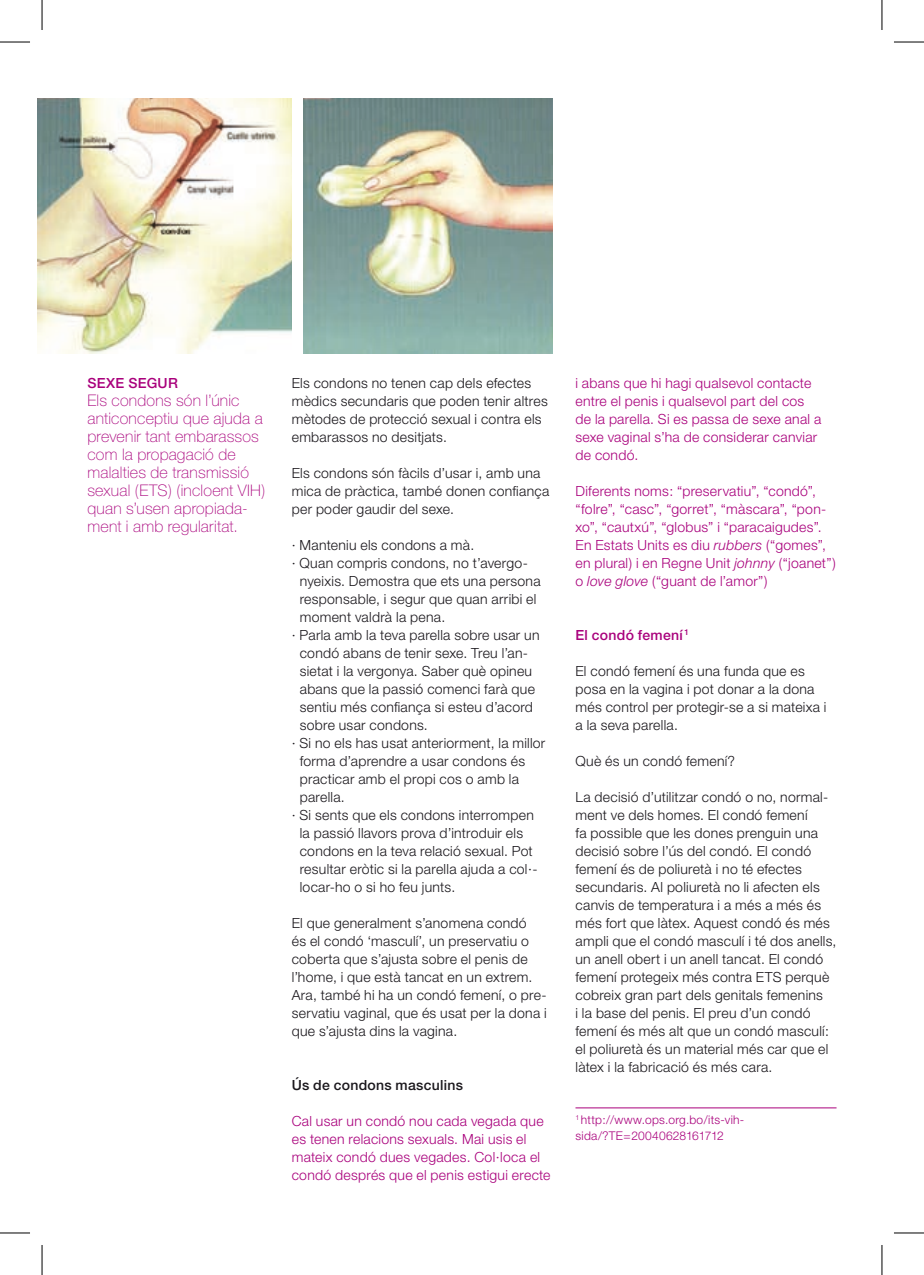
<style>
.page{position:relative;width:924px;height:1275px;background:#fff}
.page>*{position:absolute;margin:0;border:0;box-sizing:border-box;transform-origin:0 0}
.t1{font:100 16px/18px "Helvetica Neue";letter-spacing:.01em;color:#a9007c}
.t2{font:300 14px/18px "Helvetica Neue";letter-spacing:.02em;color:#1a171c}
.t3{font:300 14px/18px "Helvetica Neue";letter-spacing:.02em;color:#a9007c}
.t4{font:500 14px "Helvetica Neue";letter-spacing:.02em;color:#a9007c}
.t5{font:500 14px "Helvetica Neue";letter-spacing:.02em;color:#1a171c}
.t6{font:300 12px/16px "Helvetica Neue";letter-spacing:.02em;color:#a9007c}
.s1{font-style:italic}
</style>
<div class="page">
<hr style="left:575px;top:1107px;width:261px;height:1px;background:#a9007c">
<img style="left:38px;top:99px;width:253px;height:255px">
<img style="left:303px;top:99px;width:249px;height:255px">
<hr style="left:0;top:42px;width:30px;height:1px;background:#000">
<hr style="left:893px;top:42px;width:30px;height:1px;background:#000">
<hr style="left:0;top:1232px;width:30px;height:1px;background:#000">
<hr style="left:893px;top:1232px;width:30px;height:1px;background:#000">
<hr style="left:42px;top:0;width:1px;height:30px;background:#000">
<hr style="left:42px;top:1245px;width:1px;height:30px;background:#000">
<hr style="left:881px;top:0;width:1px;height:30px;background:#000">
<hr style="left:881px;top:1245px;width:1px;height:30px;background:#000">
<p class="t4" style="left:87px;top:374px;width:92px">SEXE SEGUR</p>
<p class="t1" style="left:87px;top:391px;width:179px">Els condons són l’únic anticonceptiu que ajuda a prevenir tant embarassos com la propagació de malalties de transmissió sexual (ETS) (incloent VIH) quan s’usen apropiada&shy;ment i amb regularitat.</p>
<p class="t2" style="left:291px;top:373px;width:257px">Els condons no tenen cap dels efectes mèdics secundaris que poden tenir altres mètodes de protecció sexual i contra els embarassos no desitjats.</p>
<p class="t2" style="left:291px;top:463px;width:259px">Els condons són fàcils d’usar i, amb una mica de pràctica, també donen confiança per poder gaudir del sexe.</p>
<p class="t2" style="left:291px;top:535px;width:184px">· Manteniu els condons a mà.</p>
<p class="t2" style="left:291px;top:553px;width:237px">· Quan compris condons, no t’avergo-</p>
<p class="t2" style="left:299px;top:571px;width:242px">nyeixis. Demostra que ets una persona</p>
<p class="t2" style="left:299px;top:589px;width:238px">responsable, i segur que quan arribi el</p>
<p class="t2" style="left:299px;top:607px;width:147px">moment valdrà la pena.</p>
<p class="t2" style="left:291px;top:625px;width:249px">· Parla amb la teva parella sobre usar un</p>
<p class="t2" style="left:299px;top:643px;width:230px">condó abans de tenir sexe. Treu l’an-</p>
<p class="t2" style="left:299px;top:661px;width:234px">sietat i la vergonya. Saber què opineu</p>
<p class="t2" style="left:299px;top:679px;width:236px">abans que la passió comenci farà que</p>
<p class="t2" style="left:299px;top:697px;width:234px">sentiu més confiança si esteu d’acord</p>
<p class="t2" style="left:299px;top:715px;width:129px">sobre usar condons.</p>
<p class="t2" style="left:291px;top:733px;width:255px">· Si no els has usat anteriorment, la millor</p>
<p class="t2" style="left:299px;top:751px;width:227px">forma d’aprendre a usar condons és</p>
<p class="t2" style="left:299px;top:769px;width:221px">practicar amb el propi cos o amb la</p>
<p class="t2" style="left:299px;top:787px;width:46px">parella.</p>
<p class="t2" style="left:291px;top:805px;width:243px">· Si sents que els condons interrompen</p>
<p class="t2" style="left:299px;top:823px;width:225px">la passió llavors prova d’introduir els</p>
<p class="t2" style="left:299px;top:841px;width:234px">condons en la teva relació sexual. Pot</p>
<p class="t2" style="left:299px;top:859px;width:239px">resultar eròtic si la parella ajuda a col·-</p>
<p class="t2" style="left:299px;top:877px;width:157px">locar-ho o si ho feu junts.</p>
<p class="t2" style="left:291px;top:913px;width:256px">El que generalment s’anomena condó<br>és el condó ‘masculí’, un preservatiu o coberta que s’ajusta sobre el penis de l’home, i que està tancat en un extrem.<br>Ara, també hi ha un condó femení, o pre&shy;servatiu vaginal, que és usat per la dona i que s’ajusta dins la vagina.</p>
<p class="t5" style="left:291px;top:1076px;width:173px">Ús de condons masculins</p>
<p class="t3" style="left:291px;top:1111px;width:260px">Cal usar un condó nou cada vegada que es tenen relacions sexuals. Mai usis el mateix condó dues vegades. Col·loca el condó després que el penis estigui erecte</p>
<p class="t3" style="left:575px;top:373px;width:247px">i abans que hi hagi qualsevol contacte entre el penis i qualsevol part del cos de la parella. Si es passa de sexe anal a sexe vaginal s’ha de considerar canviar de condó.</p>
<p class="t3" style="left:575px;top:481px;width:262px">Diferents noms: “preservatiu”, “condó”, “folre”, “casc”, “gorret”, “màscara”, “pon&shy;xo”, “cautxú”, “globus” i “paracaigudes”.<br>En Estats Units es diu <span class="s1">rubbers</span> (“gomes”, en plural) i en Regne Unit <span class="s1">johnny</span> (“joanet”) o <span class="s1">love glove</span> (“guant de l’amor”)</p>
<p class="t4" style="left:575px;top:626px;width:115px">El condó femení <sup>1</sup></p>
<p class="t2" style="left:575px;top:661px;width:252px">El condó femení és una funda que es posa en la vagina i pot donar a la dona més control per protegir-se a si mateixa i a la seva parella.</p>
<p class="t2" style="left:575px;top:751px;width:161px">Què és un condó femení?</p>
<p class="t2" style="left:575px;top:787px;width:262px">La decisió d’utilitzar condó o no, normal&shy;ment ve dels homes. El condó femení<br>fa possible que les dones prenguin una decisió sobre l’ús del condó. El condó femení és de poliuretà i no té efectes secundaris. Al poliuretà no li afecten els canvis de temperatura i a més a més és més fort que làtex. Aquest condó és més ampli que el condó masculí i té dos anells, un anell obert i un anell tancat. El condó femení protegeix més contra ETS perquè cobreix gran part dels genitals femenins<br>i la base del penis. El preu d’un condó femení és més alt que un condó masculí: el poliuretà és un material més car que el làtex i la fabricació és més cara.</p>
<p class="t6" style="left:575px;top:1111px;width:170px"><sup>1</sup> http://www.ops.org.bo/its-vih&shy;sida/?TE=20040628161712</p>
</div>
